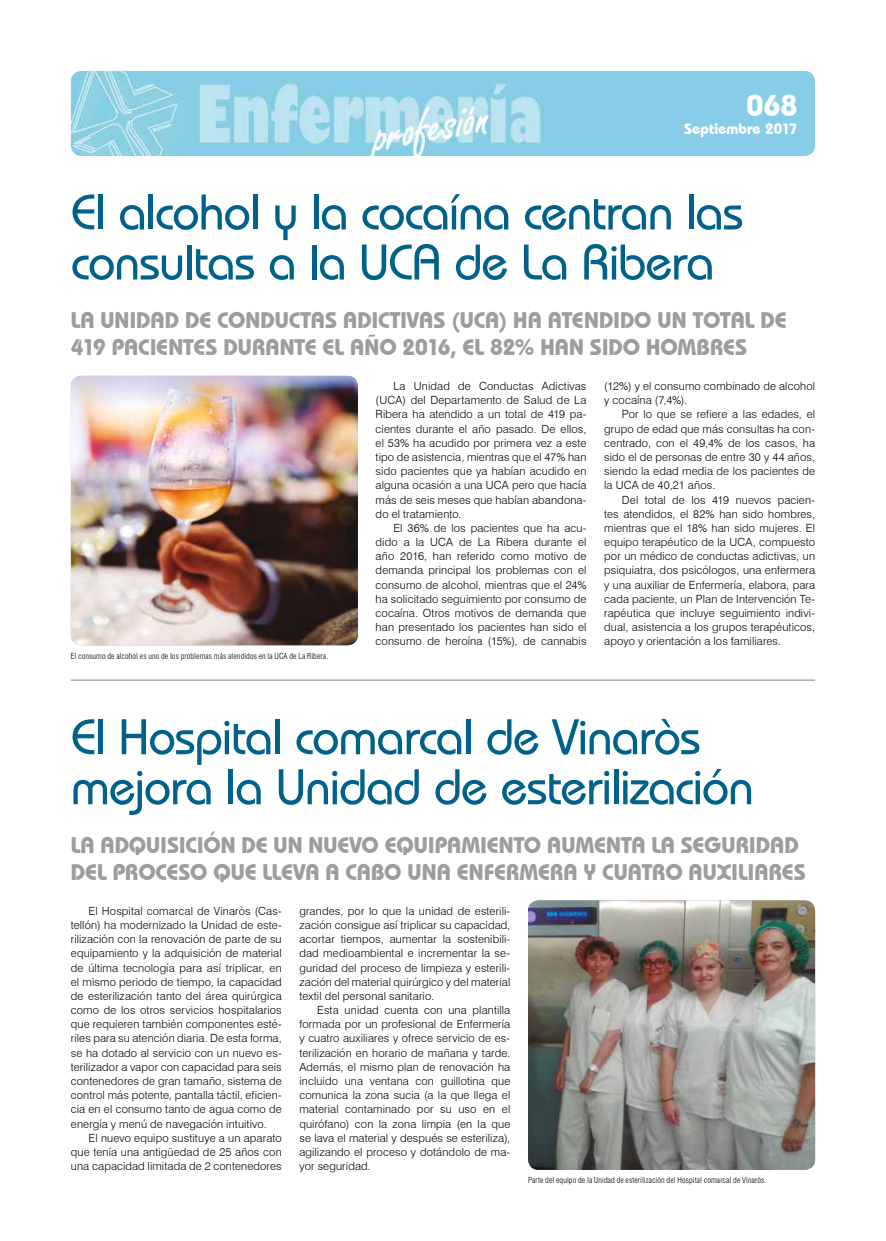
<style>
.page{position:relative;width:886px;height:1241px;background:#fff}
.page>*{position:absolute;margin:0;border:0;box-sizing:border-box;transform-origin:0 0}
.t1{font:500 50px/50px "Bauhaus IT Cby BT";letter-spacing:-.02em;color:#00628b}
.t2{font:700 30px "Bauhaus IT Cby BT";color:#fff}
.t3{font:700 22.5px/27px "Bauhaus IT Cby BT";color:#9d9d9c}
.t4{font:700 15px "Bauhaus IT Cby BT";color:#fff}
.t5{font:300 11.25px/14.1px "Swiss 721 BT";letter-spacing:.01em;color:#000;text-align:justify}
.t6{font:300 condensed 8.12px "Swiss 721 BT";letter-spacing:.015em;color:#000}
</style>
<div class="page">
<img style="left:71px;top:71px;width:744px;height:85px">
<img style="left:71px;top:376px;width:287px;height:269px">
<hr style="left:71px;top:679px;width:744px;height:1px;background:#9d9d9c">
<img style="left:528px;top:900px;width:287px;height:269px">
<h2 class="t2" style="left:746px;top:87px;width:52px">068</h2>
<h3 class="t4" style="left:684px;top:119px;width:115px">Septiembre 2017</h3>
<h1 class="t1" style="left:71px;top:186px;width:674px">El alcohol y la cocaína centran las consultas a la UCA de La Ribera</h1>
<h3 class="t3" style="left:71px;top:306px;width:717px">LA UNIDAD DE CONDUCTAS ADICTIVAS (UCA) HA ATENDIDO UN TOTAL DE<br>419 PACIENTES DURANTE EL AÑO 2016, EL 82% HAN SIDO HOMBRES</h3>
<p class="t6" style="left:71px;top:650px;width:259px">El consumo de alcohol es uno de los problemas más atendidos en la UCA de La Ribera.</p>
<p class="t5" style="left:376px;top:379px;width:212px;text-indent:18px">La Unidad de Conductas Adictivas (UCA) del Departamento de Salud de La Ribera ha atendido a un total de 419 pa&shy;cientes durante el año pasado. De ellos, el 53% ha acudido por primera vez a este tipo de asistencia, mientras que el 47% han sido pacientes que ya habían acudido en alguna ocasión a una UCA pero que hacía más de seis meses que habían abandona&shy;do el tratamiento.</p>
<p class="t5" style="left:376px;top:520px;width:212px;text-indent:18px">El 36% de los pacientes que ha acu&shy;dido a la UCA de La Ribera durante el año 2016, han referido como motivo de demanda principal los problemas con el consumo de alcohol, mientras que el 24% ha solicitado seguimiento por consumo de cocaína. Otros motivos de demanda que han presentado los pacientes han sido el consumo de heroína (15%), de cannabis</p>
<p class="t5" style="left:604px;top:379px;width:212px">(12%) y el consumo combinado de alcohol y cocaína (7,4%).</p>
<p class="t5" style="left:604px;top:407px;width:212px;text-indent:18px">Por lo que se refiere a las edades, el grupo de edad que más consultas ha con&shy;centrado, con el 49,4% de los casos, ha sido el de personas de entre 30 y 44 años, siendo la edad media de los pacientes de la UCA de 40,21 años.</p>
<p class="t5" style="left:604px;top:492px;width:212px;text-indent:18px">Del total de los 419 nuevos pacien&shy;tes atendidos, el 82% han sido hombres, mientras que el 18% han sido mujeres. El equipo terapéutico de la UCA, compuesto por un médico de conductas adictivas, un psiquiatra, dos psicólogos, una enfermera y una auxiliar de Enfermería, elabora, para cada paciente, un Plan de Intervención Te&shy;rapéutica que incluye seguimiento indivi&shy;dual, asistencia a los grupos terapéuticos, apoyo y orientación a los familiares.</p>
<h1 class="t1" style="left:71px;top:711px;width:684px">El Hospital comarcal de Vinaròs mejora la Unidad de esterilización</h1>
<h3 class="t3" style="left:71px;top:831px;width:736px">LA ADQUISICIÓN DE UN NUEVO EQUIPAMIENTO AUMENTA LA SEGURIDAD<br>DEL PROCESO QUE LLEVA A CABO UNA ENFERMERA Y CUATRO AUXILIARES</h3>
<p class="t5" style="left:71px;top:903px;width:212px;text-indent:18px">El Hospital comarcal de Vinaròs (Cas&shy;tellón) ha modernizado la Unidad de este&shy;rilización con la renovación de parte de su equipamiento y la adquisición de material de última tecnología para así triplicar, en el mismo periodo de tiempo, la capacidad de esterilización tanto del área quirúrgica como de los otros servicios hospitalarios que requieren también componentes esté&shy;riles para su atención diaria. De esta forma, se ha dotado al servicio con un nuevo es&shy;terilizador a vapor con capacidad para seis contenedores de gran tamaño, sistema de control más potente, pantalla táctil, eficien&shy;cia en el consumo tanto de agua como de energía y menú de navegación intuitivo.</p>
<p class="t5" style="left:71px;top:1130px;width:212px;text-indent:18px">El nuevo equipo sustituye a un aparato que tenía una antigüedad de 25 años con una capacidad limitada de 2 contenedores</p>
<p class="t5" style="left:299px;top:903px;width:212px">grandes, por lo que la unidad de esterili&shy;zación consigue así triplicar su capacidad, acortar tiempos, aumentar la sostenibili&shy;dad medioambiental e incrementar la se&shy;guridad del proceso de limpieza y esterili&shy;zación del material quirúrgico y del material textil del personal sanitario.</p>
<p class="t5" style="left:299px;top:1002px;width:212px;text-indent:18px">Esta unidad cuenta con una plantilla formada por un profesional de Enfermería y cuatro auxiliares y ofrece servicio de es&shy;terilización en horario de mañana y tarde.<br>Además, el mismo plan de renovación ha incluido una ventana con guillotina que comunica la zona sucia (a la que llega el material contaminado por su uso en el quirófano) con la zona limpia (en la que se lava el material y después se esteriliza), agilizando el proceso y dotándolo de ma&shy;yor seguridad.</p>
<p class="t6" style="left:528px;top:1174px;width:240px">Parte del equipo de la Unidad de esterilización del Hospital comarcal de Vinaròs.</p>
</div>
